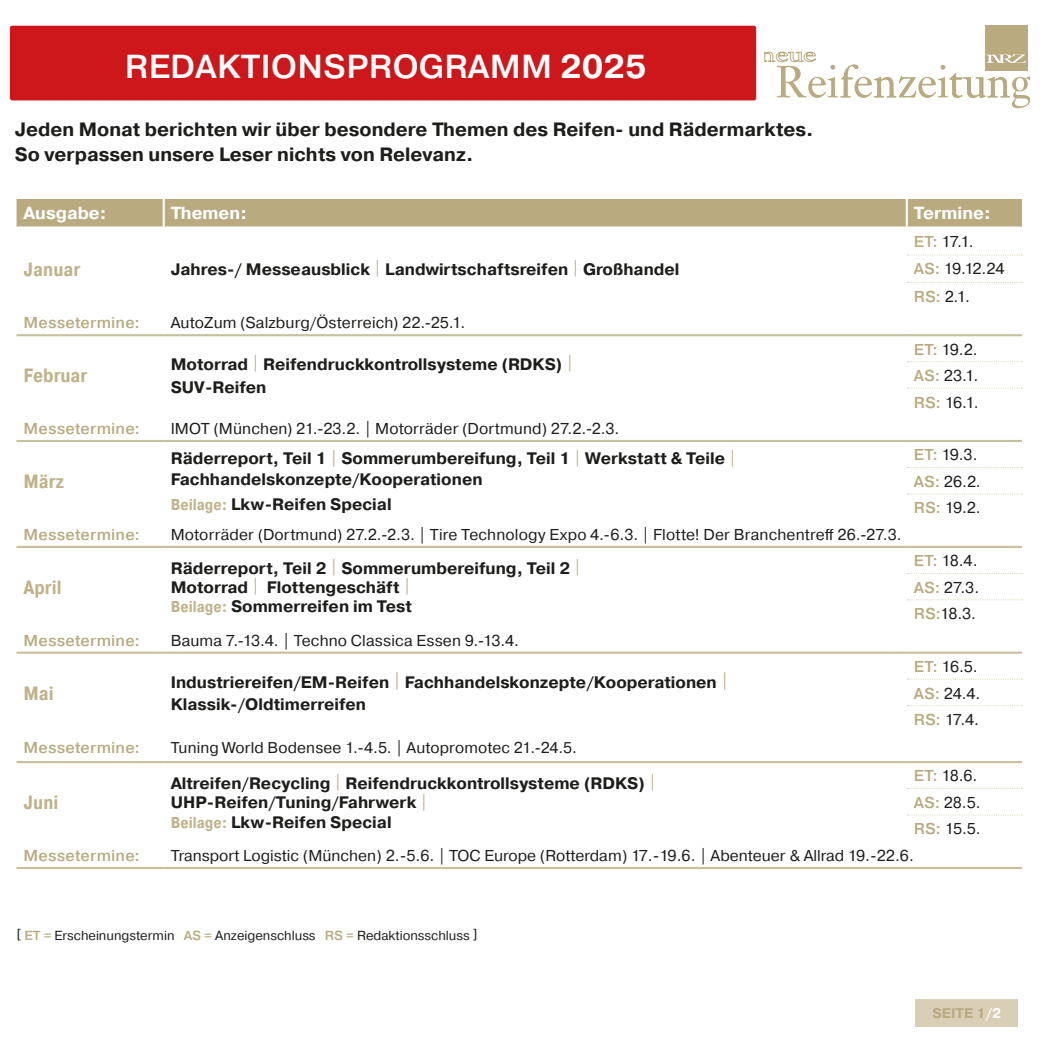
<style>
.page{position:relative;width:1042px;height:1042px;background:#fff}
.page>*{position:absolute;margin:0;border:0;box-sizing:border-box;transform-origin:0 0}
.t1{font:500 33.25px "Pragmatica";letter-spacing:.01em;color:#fff}
.t2{font:700 19.25px/24.5px "Pragmatica";color:#1d1d1b}
.t3{font:700 19.25px "Pragmatica Cond";color:#c0b28a}
.t4{font:700 17.5px "Pragmatica";color:#fff}
.t5{font:700 16.62px/19.2px "Pragmatica";color:#1d1d1b}
.t6{font:15.75px/26.4px "Pragmatica";letter-spacing:.005em;color:#1d1d1b}
.t7{font:500 15.75px "Pragmatica";letter-spacing:.01em;color:#b9aa7f}
.t8{font:15.58px "Pragmatica";letter-spacing:.01em;color:#1d1d1b}
.t9{font:700 14px "Pragmatica";color:#b9aa7f}
.t10{font:13.12px "Pragmatica";color:#1d1d1b}
.s1{font-weight:700}
.s2{font-weight:400;font-size:15.75px;color:#b9aa7f}
.s3{font-family:"Pragmatica Cond";font-size:15.75px;color:#c0b28a}
.s4{font-weight:500;color:#b9aa7f}
.s5{font-weight:400;color:#b9aa7f}
.s6{color:#fff}
</style>
<div class="page">
<div style="left:10px;top:26px;width:746px;height:74px;background:#cd171a;border-radius:2px"></div>
<div style="left:985px;top:25px;width:42px;height:46px;background:#b9aa7f"></div>
<svg style="left:764px;top:46px;width:265px;height:62px"></svg>
<div style="left:915px;top:999px;width:103px;height:27px;background:#d9cfb7"></div>
<div style="left:17px;top:199px;width:1005px;height:27px;background:#b9aa7f"></div>
<hr style="left:17px;top:651px;width:147px;height:3px;background:#cabe9d">
<hr style="left:164px;top:651px;width:743px;height:3px;background:#cabe9d">
<hr style="left:17px;top:761px;width:147px;height:2px;background:#cabe9d">
<hr style="left:164px;top:761px;width:743px;height:2px;background:#cabe9d">
<hr style="left:17px;top:334px;width:147px;height:2px;background:#cabe9d">
<hr style="left:164px;top:334px;width:743px;height:2px;background:#cabe9d">
<hr style="left:17px;top:440px;width:147px;height:2px;background:#cabe9d">
<hr style="left:164px;top:440px;width:743px;height:2px;background:#cabe9d">
<hr style="left:17px;top:546px;width:147px;height:2px;background:#cabe9d">
<hr style="left:164px;top:546px;width:743px;height:2px;background:#cabe9d">
<hr style="left:17px;top:867px;width:147px;height:2px;background:#cabe9d">
<hr style="left:164px;top:867px;width:743px;height:2px;background:#cabe9d">
<hr style="left:907px;top:867px;width:115px;height:2px;background:#cabe9d">
<svg style="left:907px;top:361px;width:115px;height:1px"></svg>
<svg style="left:907px;top:388px;width:115px;height:1px"></svg>
<hr style="left:907px;top:651px;width:115px;height:3px;background:#cabe9d">
<svg style="left:907px;top:678px;width:115px;height:2px"></svg>
<svg style="left:907px;top:705px;width:115px;height:1px"></svg>
<hr style="left:907px;top:761px;width:115px;height:2px;background:#cabe9d">
<svg style="left:907px;top:788px;width:115px;height:1px"></svg>
<svg style="left:907px;top:814px;width:115px;height:1px"></svg>
<hr style="left:163px;top:199px;width:2px;height:27px;background:#fff">
<hr style="left:906px;top:199px;width:2px;height:27px;background:#fff">
<hr style="left:907px;top:334px;width:115px;height:2px;background:#cabe9d">
<hr style="left:907px;top:440px;width:115px;height:2px;background:#cabe9d">
<svg style="left:907px;top:467px;width:115px;height:1px"></svg>
<svg style="left:907px;top:493px;width:115px;height:1px"></svg>
<hr style="left:907px;top:546px;width:115px;height:2px;background:#cabe9d">
<svg style="left:907px;top:573px;width:115px;height:1px"></svg>
<svg style="left:907px;top:599px;width:115px;height:1px"></svg>
<svg style="left:907px;top:254px;width:115px;height:2px"></svg>
<svg style="left:907px;top:282px;width:115px;height:1px"></svg>
<h1 class="t1" style="left:125px;top:45px;width:523px">REDAKTIONSPROGRAMM <span class="s1">2025</span></h1>
<p class="t2" style="left:15px;top:118px;width:800px">Jeden Monat berichten wir über besondere Themen des Reifen- und Rädermarktes.<br>So verpassen unsere Leser nichts von Relevanz.</p>
<p class="t4" style="left:24px;top:201px;width:85px">Ausgabe:</p>
<p class="t4" style="left:171px;top:201px;width:78px">Themen:</p>
<p class="t4" style="left:914px;top:201px;width:79px">Termine:</p>
<p class="t3" style="left:24px;top:257px;width:58px">Januar</p>
<p class="t5" style="left:171px;top:260px;width:510px">Jahres-/ Messeausblick <span class="s2">|</span> Landwirtschaftsreifen <span class="s2">|</span> Großhandel</p>
<p class="t7" style="left:24px;top:313px;width:118px">Messetermine:</p>
<p class="t6" style="left:171px;top:310px;width:296px">AutoZum (Salzburg/Österreich) 22.-25.1.</p>
<p class="t3" style="left:24px;top:364px;width:65px">Februar</p>
<p class="t5" style="left:171px;top:353px;width:404px;line-height:22.8px">Motorrad <span class="s2">|</span> Reifendruckkontrollsysteme (RDKS) <span class="s2">|<br></span>SUV-Reifen</p>
<p class="t7" style="left:24px;top:418px;width:118px">Messetermine:</p>
<p class="t6" style="left:171px;top:416px;width:450px">IMOT (München) 21.-23.2. | Motorräder (Dortmund) 27.2.-2.3.</p>
<p class="t3" style="left:24px;top:470px;width:42px">März</p>
<p class="t5" style="left:171px;top:448px;width:567px;line-height:21px">Räderreport, Teil 1 <span class="s2">|</span> Sommerumbereifung, Teil 1 <span class="s2">|</span> Werkstatt &amp; Teile <span class="s2">|<br></span>Fachhandelskonzepte/Kooperationen</p>
<p class="t5" style="left:171px;top:495px;width:222px"><span class="s3">Beilage:</span> Lkw-Reifen Special</p>
<p class="t6" style="left:914px;top:228px;width:92px;line-height:27.3px"><span class="s4">ET:</span> 17.1.<br><span class="s4">AS:</span> 19.12.24<br><span class="s4">RS:</span> 2.1.</p>
<p class="t6" style="left:914px;top:336px;width:66px;text-align:justify"><span class="s4">ET:</span> 19.2.<br><span class="s4">AS:</span> 23.1.<br><span class="s4">RS:</span> 16.1.</p>
<p class="t6" style="left:914px;top:442px;width:69px"><span class="s4">ET:</span> 19.3.<br><span class="s4">AS:</span> 26.2.<br><span class="s4">RS:</span> 19.2.</p>
<p class="t7" style="left:24px;top:524px;width:118px">Messetermine:</p>
<p class="t6" style="left:171px;top:521px;width:732px">Motorräder (Dortmund) 27.2.-2.3. | Tire Technology Expo 4.-6.3. | Flotte! Der Branchentreff 26.-27.3.</p>
<p class="t3" style="left:24px;top:575px;width:40px">April</p>
<p class="t5" style="left:171px;top:559px;width:412px">Räderreport, Teil 2 <span class="s2">|</span> Sommerumbereifung, Teil 2 <span class="s2">|<br></span>Motorrad <span class="s2">|</span> Flottengeschäft <span class="s2">|<br></span><span class="s3">Beilage:</span> Sommerreifen im Test</p>
<p class="t6" style="left:914px;top:548px;width:67px;text-align:justify"><span class="s4">ET:</span> 18.4.<br><span class="s4">AS:</span> 27.3.<br><span class="s4">RS:</span>18.3.</p>
<p class="t7" style="left:24px;top:630px;width:118px">Messetermine:</p>
<p class="t6" style="left:171px;top:627px;width:350px">Bauma 7.-13.4. | Techno Classica Essen 9.-13.4.</p>
<p class="t3" style="left:24px;top:681px;width:32px">Mai</p>
<p class="t5" style="left:171px;top:671px;width:559px;line-height:22.8px">Industriereifen/EM-Reifen <span class="s5">|</span> Fachhandelskonzepte/Kooperationen <span class="s5">|<br></span>Klassik-/Oldtimerreifen</p>
<p class="t6" style="left:914px;top:654px;width:68px"><span class="s4">ET:</span> 16.5.<br><span class="s4">AS:</span> 24.4.<br><span class="s4">RS:</span> 17.4.</p>
<p class="t7" style="left:24px;top:738px;width:118px">Messetermine:</p>
<p class="t8" style="left:171px;top:738px;width:408px">Tuning World Bodensee 1.-4.5. | Autopromotec 21.-24.5.</p>
<p class="t3" style="left:24px;top:791px;width:36px">Juni</p>
<p class="t5" style="left:171px;top:774px;width:487px">Altreifen/Recycling <span class="s2">|</span> Reifendruckkontrollsysteme (RDKS) <span class="s2">|<br></span>UHP-Reifen/Tuning/Fahrwerk <span class="s2">|<br></span><span class="s3">Beilage:</span> Lkw-Reifen Special</p>
<p class="t6" style="left:914px;top:763px;width:69px"><span class="s4">ET:</span> 18.6.<br><span class="s4">AS:</span> 28.5.<br><span class="s4">RS:</span> 15.5.</p>
<p class="t7" style="left:24px;top:845px;width:118px">Messetermine:</p>
<p class="t6" style="left:171px;top:842px;width:745px">Transport Logistic (München) 2.-5.6. | TOC Europe (Rotterdam) 17.-19.6. | Abenteuer &amp; Allrad 19.-22.6.</p>
<p class="t10" style="left:17px;top:927px;width:462px">[ <span class="s4">ET =</span> Erscheinungstermin <span class="s4">AS =</span> Anzeigenschluss <span class="s4">RS =</span> Redaktionsschluss ]</p>
<p class="t9" style="left:932px;top:1004px;width:70px">SEITE 1<span class="s6">/2</span></p>
</div>
